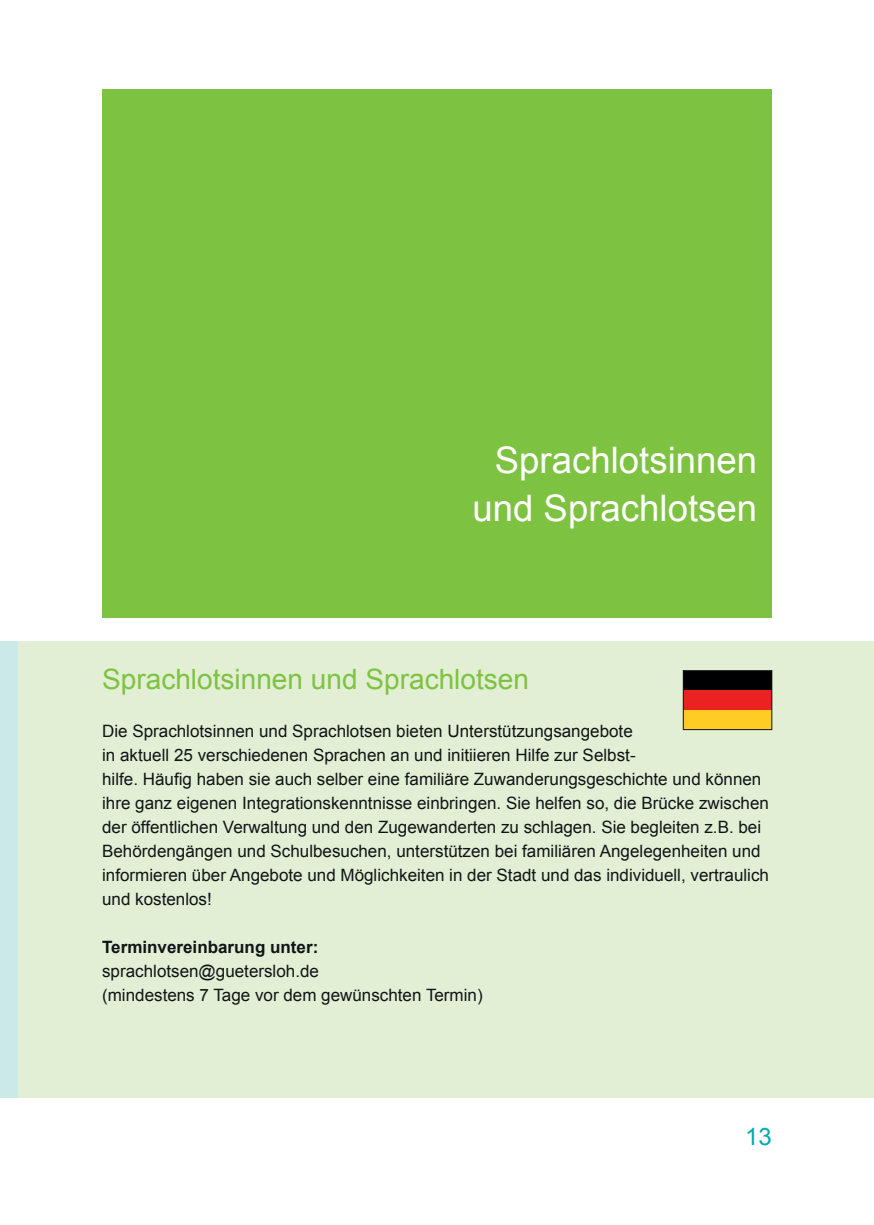
<style>
.page{position:relative;width:874px;height:1225px;background:#fff}
.page>*{position:absolute;margin:0;border:0;box-sizing:border-box;transform-origin:0 0}
.t1{font:36.6px/48px "Arial";color:#fff;text-align:right}
.t2{font:28px "Arial";color:#7ec242}
.t3{font:24px "Arial";color:#00aaae}
.t4{font:17px/24px "Arial";color:#111416}
.t5{font:700 17px "Arial";color:#111416}
</style>
<div class="page">
<div style="left:0;top:641px;width:873px;height:456px;background:#e2efd5"></div>
<div style="left:0;top:641px;width:17px;height:456px;background:#cce9ea"></div>
<div style="left:102px;top:89px;width:669px;height:528px;background:#7ec242"></div>
<div style="left:683px;top:670px;width:88px;height:59px;background:#000002"></div>
<div style="left:683px;top:690px;width:88px;height:39px;background:#ea2222"></div>
<div style="left:683px;top:710px;width:88px;height:19px;background:#fecc25"></div>
<div style="left:682px;top:670px;width:89px;height:60px;border:1px solid #111416"></div>
<h1 class="t1" style="left:472px;top:437px;width:286px">Sprachlotsinnen und Sprachlotsen</h1>
<h2 class="t2" style="left:102px;top:661px;width:428px">Sprachlotsinnen und Sprachlotsen</h2>
<p class="t4" style="left:102px;top:719px;width:668px">Die Sprachlotsinnen und Sprachlotsen bieten Unterstützungsangebote<br>in aktuell 25 verschiedenen Sprachen an und initiieren Hilfe zur Selbst-<br>hilfe. Häufig haben sie auch selber eine familiäre Zuwanderungsgeschichte und können ihre ganz eigenen Integrationskenntnisse einbringen. Sie helfen so, die Brücke zwischen der öffentlichen Verwaltung und den Zugewanderten zu schlagen. Sie begleiten z.B. bei Behördengängen und Schulbesuchen, unterstützen bei familiären Angelegenheiten und informieren über Angebote und Möglichkeiten in der Stadt und das individuell, vertraulich und kostenlos!</p>
<p class="t5" style="left:102px;top:936px;width:217px">Terminvereinbarung unter:</p>
<p class="t4" style="left:102px;top:959px;width:382px">sprachlotsen@guetersloh.de<br>(mindestens 7 Tage vor dem gewünschten Termin)</p>
<h3 class="t3" style="left:744px;top:1121px;width:28px">13</h3>
</div>
